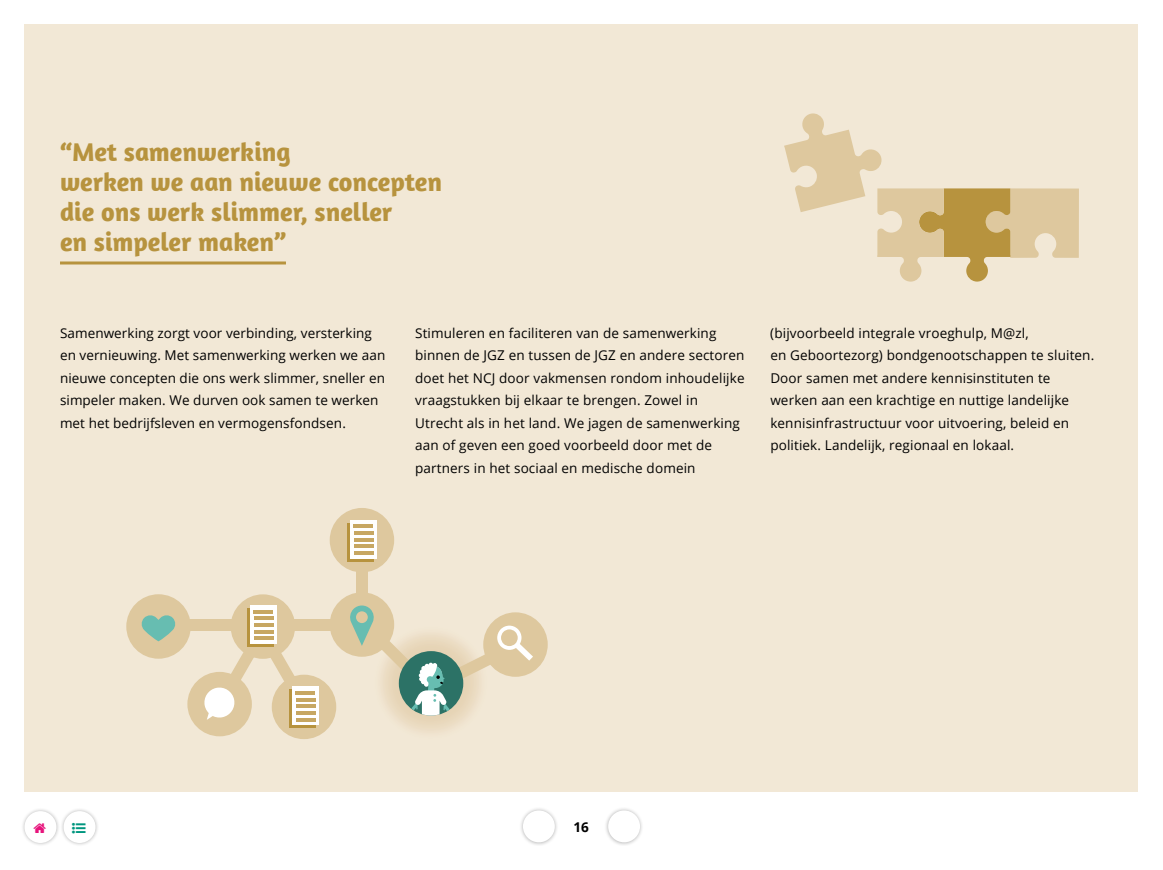
<style>
.page{position:relative;width:1163px;height:870px;background:#fff}
.page>*{position:absolute;margin:0;border:0;box-sizing:border-box;transform-origin:0 0}
.t1{font:700 26.25px/30px "Amaranth";color:#b7933e}
.t2{font:13.5px/22.5px "Open Sans";letter-spacing:.01em;color:#000}
.t3{font:700 13.5px "Open Sans";color:#000}
</style>
<div class="page">
<div style="left:25px;top:24px;width:1113px;height:768px;background:#f2e8d6"></div>
<svg style="left:784px;top:113px;width:294px;height:169px"></svg>
<div style="left:162px;top:620px;width:78px;height:11px;background:#dec89e"></div>
<div style="left:272px;top:675px;width:64px;height:64px;background:#dec89e;border-radius:50%"></div>
<div style="left:289px;top:690px;width:26px;height:38px;background:#b7933e"></div>
<svg style="left:292px;top:687px;width:27px;height:38px"></svg>
<hr style="left:296px;top:705px;width:19px;height:3px;background:#c7a762">
<hr style="left:296px;top:698px;width:19px;height:3px;background:#c7a762">
<hr style="left:295px;top:691px;width:20px;height:3px;background:#c7a762">
<hr style="left:296px;top:712px;width:19px;height:3px;background:#c7a762">
<hr style="left:296px;top:718px;width:19px;height:3px;background:#c7a762">
<div style="left:231px;top:594px;width:64px;height:65px;background:#dec89e;border-radius:50%"></div>
<div style="left:187px;top:672px;width:65px;height:64px;background:#dec89e;border-radius:50%"></div>
<svg style="left:203px;top:632px;width:107px;height:88px"></svg>
<div style="left:247px;top:608px;width:27px;height:39px;background:#b7933e"></div>
<svg style="left:250px;top:605px;width:27px;height:39px"></svg>
<hr style="left:254px;top:623px;width:19px;height:3px;background:#c7a762">
<hr style="left:254px;top:617px;width:19px;height:3px;background:#c7a762">
<hr style="left:253px;top:610px;width:20px;height:3px;background:#c7a762">
<hr style="left:254px;top:630px;width:19px;height:3px;background:#c7a762">
<hr style="left:254px;top:637px;width:19px;height:3px;background:#c7a762">
<div style="left:289px;top:620px;width:77px;height:11px;background:#dec89e"></div>
<div style="left:356px;top:562px;width:12px;height:39px;background:#dec89e"></div>
<div style="left:330px;top:508px;width:64px;height:64px;background:#dec89e;border-radius:50%"></div>
<div style="left:347px;top:523px;width:26px;height:39px;background:#b7933e"></div>
<svg style="left:350px;top:520px;width:27px;height:39px"></svg>
<hr style="left:353px;top:538px;width:20px;height:3px;background:#c7a762">
<hr style="left:353px;top:531px;width:20px;height:3px;background:#c7a762">
<hr style="left:353px;top:525px;width:20px;height:3px;background:#c7a762">
<hr style="left:353px;top:545px;width:20px;height:3px;background:#c7a762">
<hr style="left:353px;top:552px;width:20px;height:3px;background:#c7a762">
<div style="left:330px;top:592px;width:64px;height:65px;background:#dec89e;border-radius:50%"></div>
<div style="left:483px;top:612px;width:65px;height:65px;background:#dec89e;border-radius:50%"></div>
<svg style="left:350px;top:604px;width:183px;height:112px"></svg>
<div style="left:126px;top:594px;width:65px;height:65px;background:#dec89e;border-radius:50%"></div>
<svg style="left:141px;top:615px;width:35px;height:26px"></svg>
<hr style="left:60px;top:262px;width:226px;height:3px;background:#b7933e">
<div style="left:519px;top:806px;width:39px;height:40px;background:#000;opacity:.3"></div>
<div style="left:523px;top:810px;width:32px;height:32px;background:#fff;border-radius:50%"></div>
<div style="left:604px;top:806px;width:40px;height:40px;background:#000;opacity:.3"></div>
<div style="left:608px;top:810px;width:32px;height:32px;background:#fff;border-radius:50%"></div>
<div style="left:21px;top:807px;width:39px;height:40px;background:#000;opacity:.3"></div>
<div style="left:25px;top:811px;width:31px;height:32px;background:#fff;border-radius:50%"></div>
<div style="left:60px;top:807px;width:39px;height:40px;background:#000;opacity:.3"></div>
<div style="left:64px;top:811px;width:31px;height:32px;background:#fff;border-radius:50%"></div>
<h1 class="t1" style="left:60px;top:136px;width:383px">“Met samenwerking<br>werken we aan nieuwe concepten die ons werk slimmer, sneller<br>en simpeler maken”</h1>
<p class="t2" style="left:60px;top:321px;width:327px">Samenwerking zorgt voor verbinding, versterking en vernieuwing. Met samenwerking werken we aan nieuwe concepten die ons werk slimmer, sneller en simpeler maken. We durven ook samen te werken met het bedrijfsleven en vermogensfondsen.</p>
<p class="t2" style="left:415px;top:321px;width:331px">Stimuleren en faciliteren van de samenwerking binnen de JGZ en tussen de JGZ en andere sectoren doet het NCJ door vakmensen rondom inhoudelijke vraagstukken bij elkaar te brengen. Zowel in Utrecht als in het land. We jagen de samenwerking aan of geven een goed voorbeeld door met de partners in het sociaal en medische domein</p>
<p class="t2" style="left:770px;top:321px;width:325px">(bijvoorbeeld integrale vroeghulp, M@zl,<br>en Geboortezorg) bondgenootschappen te sluiten.<br>Door samen met andere kennisinstituten te werken aan een krachtige en nuttige landelijke kennisinfrastructuur voor uitvoering, beleid en politiek. Landelijk, regionaal en lokaal.</p>
<p class="t3" style="left:573px;top:817px;width:17px">16</p>
</div>
